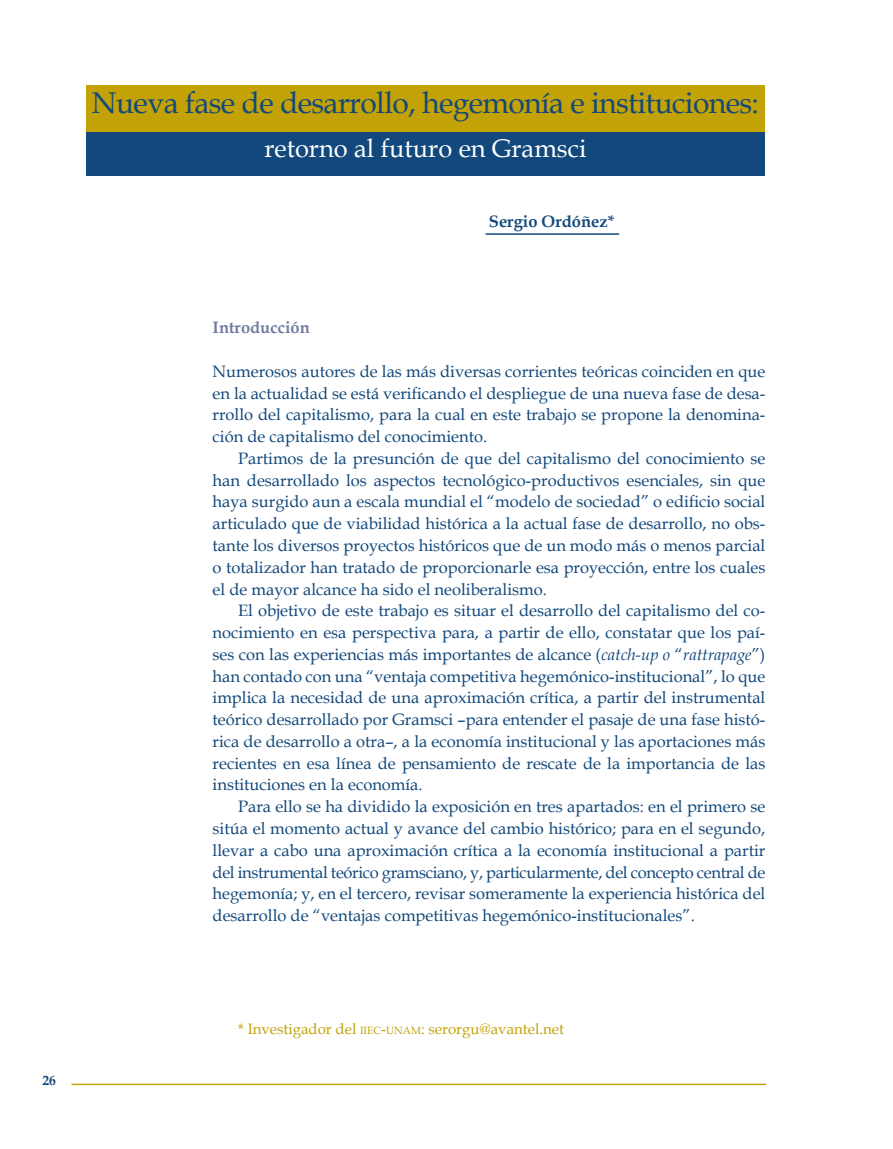
<style>
.page{position:relative;width:893px;height:1149px;background:#fff}
.page>*{position:absolute;margin:0;border:0;box-sizing:border-box;transform-origin:0 0}
.t1{font:30px "Book Antiqua";letter-spacing:-.02em;color:#12487b}
.t2{font:25.5px "Book Antiqua";color:#fff}
.t3{font:16.5px/21.8px "Book Antiqua";color:#12487b;text-align:justify}
.t4{font:700 16.5px "Book Antiqua";color:#12487b}
.t5{font:700 16.5px "Book Antiqua";color:#727ba0}
.t6{font:15px "Book Antiqua";color:#c2a205}
.t7{font:700 13.5px "Book Antiqua";color:#12487b}
.s1{font-style:italic}
.s2{font-size:10.5px}
</style>
<div class="page">
<hr style="left:71px;top:1083px;width:695px;height:1px;background:#c2a205">
<div style="left:86px;top:132px;width:679px;height:43px;background:#12487b"></div>
<div style="left:86px;top:85px;width:679px;height:47px;background:#c2a205"></div>
<hr style="left:486px;top:233px;width:133px;height:2px;background:#12487b">
<h1 class="t1" style="left:92px;top:82px;width:669px">Nueva fase de desarrollo, hegemonía e instituciones:</h1>
<h2 class="t2" style="left:264px;top:130px;width:323px">retorno al futuro en Gramsci</h2>
<p class="t4" style="left:489px;top:210px;width:128px">Sergio Ordóñez*</p>
<p class="t5" style="left:213px;top:316px;width:99px">Introducción</p>
<p class="t3" style="left:213px;top:360px;width:554px">Numerosos autores de las más diversas corrientes teóricas coinciden en que en la actualidad se está verificando el despliegue de una nueva fase de desa&shy;rrollo del capitalismo, para la cual en este trabajo se propone la denomina&shy;ción de capitalismo del conocimiento.</p>
<p class="t3" style="left:213px;top:447px;width:554px;text-indent:26px">Partimos de la presunción de que del capitalismo del conocimiento se han desarrollado los aspectos tecnológico-productivos esenciales, sin que haya surgido aun a escala mundial el “modelo de sociedad” o edificio social articulado que de viabilidad histórica a la actual fase de desarrollo, no obs&shy;tante los diversos proyectos históricos que de un modo más o menos parcial o totalizador han tratado de proporcionarle esa proyección, entre los cuales el de mayor alcance ha sido el neoliberalismo.</p>
<p class="t3" style="left:213px;top:599px;width:554px;text-indent:26px">El objetivo de este trabajo es situar el desarrollo del capitalismo del co&shy;nocimiento en esa perspectiva para, a partir de ello, constatar que los paí&shy;ses con las experiencias más importantes de alcance (<span class="s1">catch-up o</span> “<span class="s1">rattrapage</span>”) han contado con una “ventaja competitiva hegemónico-institucional”, lo que implica la necesidad de una aproximación crítica, a partir del instrumental teórico desarrollado por Gramsci –para entender el pasaje de una fase histó&shy;rica de desarrollo a otra–, a la economía institucional y las aportaciones más recientes en esa línea de pensamiento de rescate de la importancia de las instituciones en la economía.</p>
<p class="t3" style="left:213px;top:795px;width:554px;text-indent:26px">Para ello se ha dividido la exposición en tres apartados: en el primero se sitúa el momento actual y avance del cambio histórico; para en el segundo, llevar a cabo una aproximación crítica a la economía institucional a partir del instrumental teórico gramsciano, y, particularmente, del concepto central de hegemonía; y, en el tercero, revisar someramente la experiencia histórica del desarrollo de “ventajas competitivas hegemónico-institucionales”.</p>
<p class="t7" style="left:43px;top:1070px;width:15px">26</p>
<p class="t6" style="left:238px;top:1018px;width:327px">* Investigador del <span class="s2">IIEC</span>-<span class="s2">UNAM</span>: serorgu@avantel.net</p>
</div>
